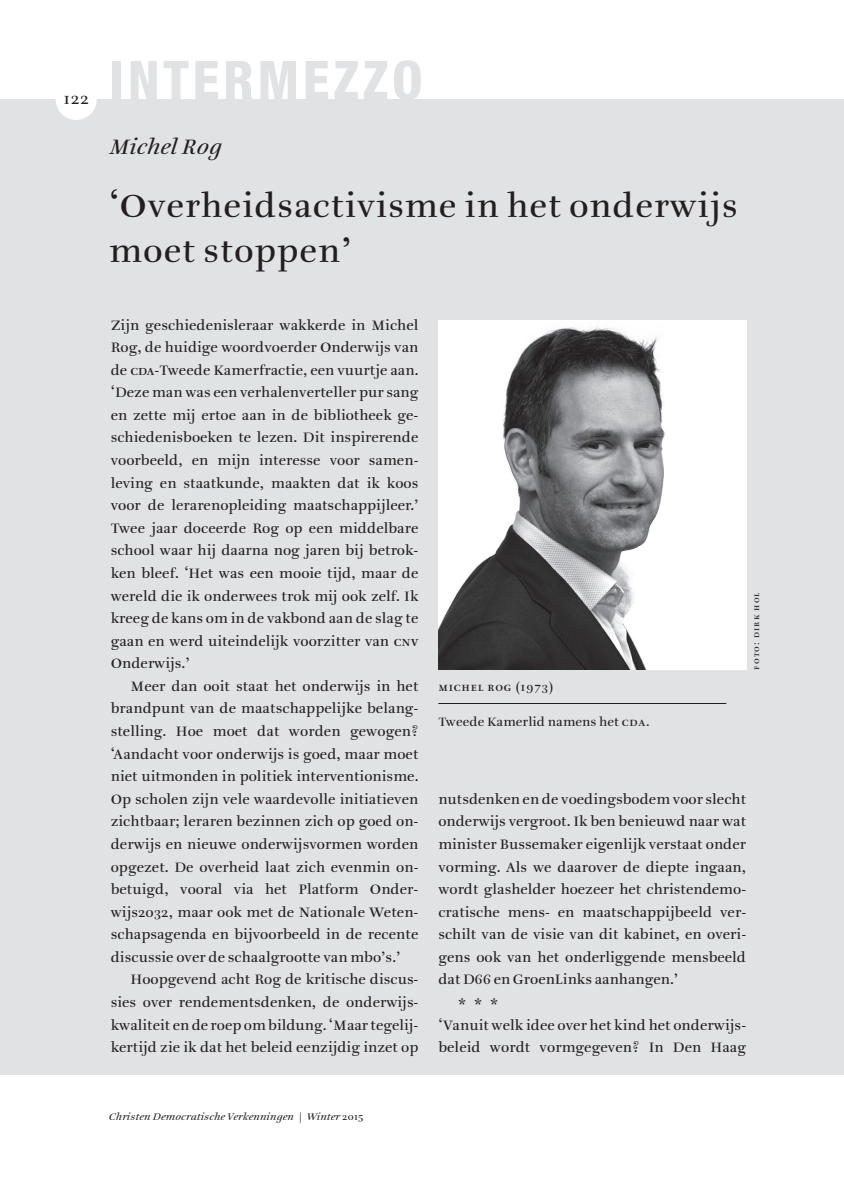
<style>
.page{position:relative;width:844px;height:1191px;background:#fff}
.page>*{position:absolute;margin:0;border:0;box-sizing:border-box;transform-origin:0 0}
.t1{font:800 condensed 53.38px "Helvetica Neue LT Std";letter-spacing:.07em;color:#e1e2e4}
.t2{font:35px/45.1px "Ruse X040 Hg Tx";letter-spacing:.02em;color:#231f20}
.t3{font:italic 22.75px "Ruse X040 Hg Tx";color:#231f20}
.t4{font:17.5px "Ruse X040 Hg Tx";color:#231f20}
.t5{font:14.88px/22.6px "Ruse X040 Hg Tx";color:#231f20;text-align:justify}
.t6{font:13.12px "Ruse X040 Hg Tx";color:#231f20}
.t7{font:13.12px "Ruse X040 Hg Tx Small Caps";letter-spacing:.06em;color:#231f20}
.t8{font:italic 10.5px "Ruse X040 Hg Tx";letter-spacing:.015em;color:#231f20}
.t9{font:9.62px "Ruse X040 Hg Tx Small Caps";letter-spacing:.12em;color:#231f20}
.s1{font-family:"Ruse X040 Hg Tx Small Caps"}
.s2{font-style:normal}
</style>
<div class="page">
<div style="left:0;top:99px;width:843px;height:975px;background:#e1e2e4"></div>
<div style="left:56px;top:79px;width:41px;height:41px;background:#fff;border-radius:50%"></div>
<img style="left:438px;top:320px;width:308px;height:349px">
<hr style="left:438px;top:703px;width:288px;height:1px;background:#231f20">
<p class="t4" style="left:63px;top:88px;width:27px">122</p>
<p class="t1" style="left:109px;top:47px;width:315px">INTERMEZZO</p>
<p class="t3" style="left:109px;top:133px;width:114px">Michel Rog</p>
<p class="t2" style="left:109px;top:183px;width:630px">‘Overheidsactivisme in het onderwijs moet stoppen’</p>
<p class="t5" style="left:111px;top:314px;width:309px">Zijn geschiedenisleraar wakkerde in Michel</p>
<p class="t5" style="left:111px;top:336px;width:309px">Rog, de huidige woordvoerder Onderwijs van</p>
<p class="t5" style="left:111px;top:359px;width:309px">de <span class="s1">cda</span>-Tweede Kamerfractie, een vuurtje aan.</p>
<p class="t5" style="left:111px;top:381px;width:309px">‘Deze man was een verhalenverteller pur sang</p>
<p class="t5" style="left:111px;top:404px;width:309px">en zette mij ertoe aan in de bibliotheek ge-</p>
<p class="t5" style="left:111px;top:426px;width:309px">schiedenisboeken te lezen. Dit inspirerende</p>
<p class="t5" style="left:111px;top:449px;width:308px">voorbeeld, en mijn interesse voor samen-</p>
<p class="t5" style="left:111px;top:472px;width:309px">leving en staatkunde, maakten dat ik koos</p>
<p class="t5" style="left:111px;top:494px;width:309px">voor de lerarenopleiding maatschappijleer.’</p>
<p class="t5" style="left:111px;top:517px;width:309px">Twee jaar doceerde Rog op een middelbare</p>
<p class="t5" style="left:111px;top:539px;width:309px">school waar hij daarna nog jaren bij betrok-</p>
<p class="t5" style="left:111px;top:562px;width:309px">ken bleef. ‘Het was een mooie tijd, maar de</p>
<p class="t5" style="left:111px;top:584px;width:309px">wereld die ik onderwees trok mij ook zelf. Ik</p>
<p class="t5" style="left:111px;top:607px;width:309px">kreeg de kans om in de vakbond aan de slag te</p>
<p class="t5" style="left:111px;top:630px;width:309px">gaan en werd uiteindelijk voorzitter van <span class="s1">cnv</span></p>
<p class="t5" style="left:111px;top:652px;width:80px">Onderwijs.’</p>
<p class="t5" style="left:130px;top:675px;width:289px">Meer dan ooit staat het onderwijs in het</p>
<p class="t5" style="left:111px;top:697px;width:309px">brandpunt van de maatschappelijke belang-</p>
<p class="t5" style="left:111px;top:720px;width:309px">stelling. Hoe moet dat worden gewogen?</p>
<p class="t5" style="left:111px;top:742px;width:309px">‘Aandacht voor onderwijs is goed, maar moet</p>
<p class="t5" style="left:111px;top:765px;width:309px">niet uitmonden in politiek interventionisme.</p>
<p class="t5" style="left:111px;top:788px;width:309px">Op scholen zijn vele waardevolle initiatieven</p>
<p class="t5" style="left:111px;top:810px;width:309px">zichtbaar; leraren bezinnen zich op goed on-</p>
<p class="t5" style="left:111px;top:833px;width:309px">derwijs en nieuwe onderwijsvormen worden</p>
<p class="t5" style="left:111px;top:855px;width:308px">opgezet. De overheid laat zich evenmin on-</p>
<p class="t5" style="left:111px;top:878px;width:309px">betuigd, vooral via het Platform Onder-</p>
<p class="t5" style="left:111px;top:900px;width:309px">wijs2032, maar ook met de Nationale Weten-</p>
<p class="t5" style="left:111px;top:923px;width:309px">schapsagenda en bijvoorbeeld in de recente</p>
<p class="t5" style="left:111px;top:946px;width:291px">discussie over de schaalgrootte van mbo’s.’</p>
<p class="t5" style="left:130px;top:968px;width:289px">Hoopgevend acht Rog de kritische discus-</p>
<p class="t5" style="left:111px;top:991px;width:309px">sies over rendementsdenken, de onderwijs-</p>
<p class="t5" style="left:111px;top:1013px;width:309px">kwaliteit en de roep om bildung. ‘Maar tegelij-</p>
<p class="t5" style="left:111px;top:1036px;width:309px">kertijd zie ik dat het beleid eenzijdig inzet op</p>
<p class="t7" style="left:438px;top:680px;width:116px">Michel Rog (1973)</p>
<p class="t6" style="left:438px;top:714px;width:212px">Tweede Kamerlid namens het <span class="s1">cda</span>.</p>
<p class="t9" style="left:751px;top:669px;width:79px;rotate:-90deg">Foto: Dirk Hol</p>
<p class="t5" style="left:438px;top:788px;width:309px">nutsdenken en de voedingsbodem voor slecht onderwijs vergroot. Ik ben benieuwd naar wat minister Bussemaker eigenlijk verstaat onder vorming. Als we daarover de diepte ingaan, wordt glashelder hoezeer het christendemo&shy;cratische mens- en maatschappijbeeld ver&shy;schilt van de visie van dit kabinet, en overi&shy;gens ook van het onderliggende mensbeeld dat D66 en GroenLinks aanhangen.’</p>
<p class="t5" style="left:438px;top:994px;width:309px;line-height:20.7px;text-indent:20px">***<br>‘Vanuit welk idee over het kind het onderwijs-</p>
<p class="t5" style="left:438px;top:1036px;width:309px">beleid wordt vormgegeven? In Den Haag</p>
<p class="t8" style="left:109px;top:1110px;width:256px">Christen Democratische Verkenningen <span class="s2">|</span> Winter <span class="s2">2015</span></p>
</div>
